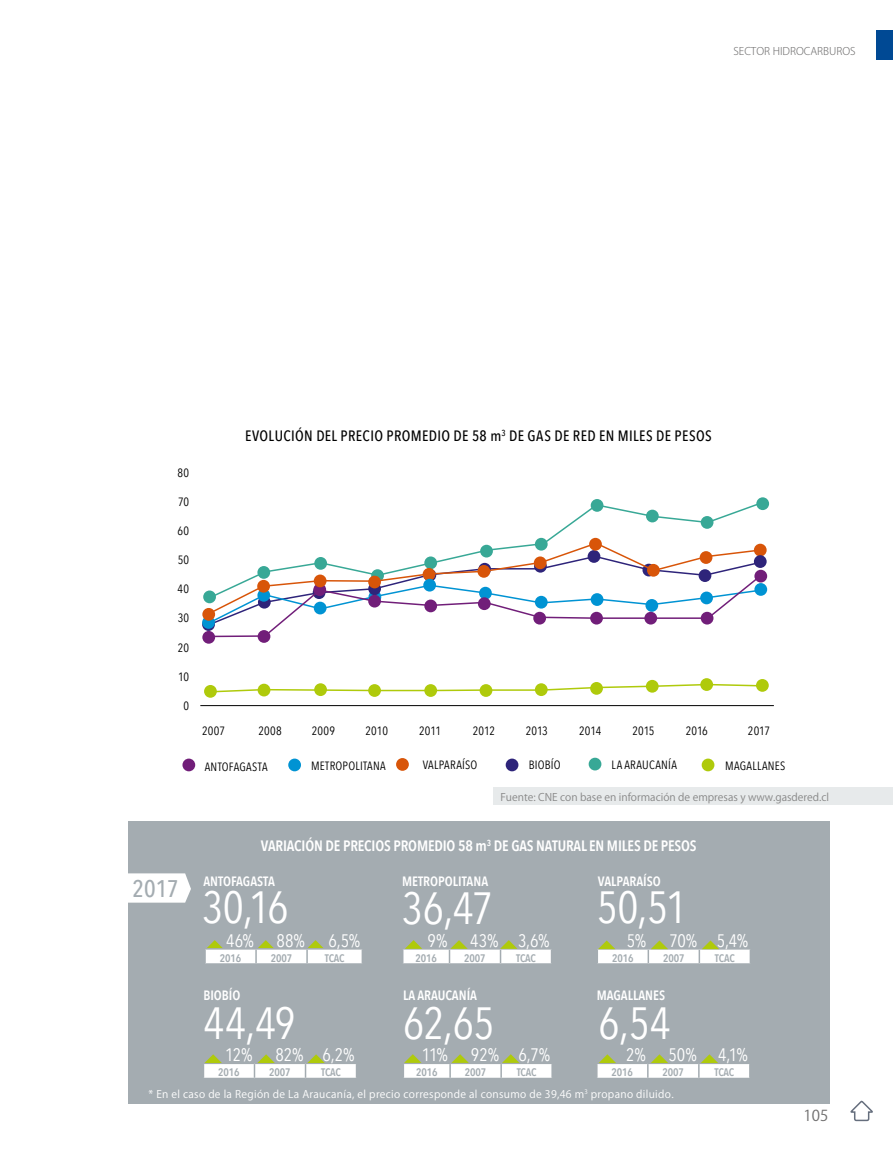
<style>
.page{position:relative;width:893px;height:1149px;background:#fff}
.page>*{position:absolute;margin:0;border:0;box-sizing:border-box;transform-origin:0 0}
.t1{font:45px "Avenir Next Condensed";letter-spacing:-.01em;color:#fff}
.t2{font:500 24px "Avenir Next Condensed";color:#a4acb1}
.t3{font:18px "Avenir Next Condensed";letter-spacing:-.005em;color:#fff}
.t4{font:500 15px "Avenir Next Condensed";letter-spacing:.025em;color:#000}
.t5{font:600 15px "Avenir Next Condensed";letter-spacing:-.01em;color:#fff}
.t6{font:15px "Koz Go Pr 6 N";color:#706f6f}
.t7{font:600 13.5px "Avenir Next Condensed";color:#fff}
.t8{font:12px "Avenir Next Condensed";letter-spacing:.015em;color:#000}
.t9{font:600 10.95px "Avenir Next Condensed";letter-spacing:-.01em;color:#a4acb1}
.t10{font:10.5px "Koz Go Pro";letter-spacing:.03em;color:#fff}
.t11{font:10.5px "Koz Go Pr 6 N";color:#878787}
.t12{font:300 10.5px "Koz Go Pr 6 N";color:#706f6f}
</style>
<div class="page">
<div style="left:876px;top:30px;width:17px;height:30px;background:#004994"></div>
<svg style="left:850px;top:1100px;width:23px;height:21px"></svg>
<div style="left:493px;top:787px;width:400px;height:17px;background:#e7eaeb"></div>
<div style="left:702px;top:758px;width:12px;height:13px;background:#afca0b;border-radius:50%"></div>
<div style="left:506px;top:758px;width:12px;height:13px;background:#2e247a;border-radius:50%"></div>
<div style="left:288px;top:758px;width:13px;height:13px;background:#0093d3;border-radius:50%"></div>
<div style="left:589px;top:757px;width:12px;height:13px;background:#38a896;border-radius:50%"></div>
<div style="left:182px;top:758px;width:13px;height:13px;background:#711e79;border-radius:50%"></div>
<div style="left:396px;top:757px;width:13px;height:13px;background:#d85509;border-radius:50%"></div>
<hr style="left:200px;top:705px;width:574px;height:1px;background:#000">
<div style="left:204px;top:684px;width:13px;height:13px;background:#afca0b;border-radius:50%"></div>
<svg style="left:203px;top:590px;width:13px;height:13px"></svg>
<div style="left:424px;top:684px;width:13px;height:12px;background:#afca0b;border-radius:50%"></div>
<svg style="left:756px;top:497px;width:13px;height:13px"></svg>
<div style="left:314px;top:683px;width:13px;height:12px;background:#afca0b;border-radius:50%"></div>
<div style="left:258px;top:630px;width:12px;height:12px;background:#711e79;border-radius:50%"></div>
<div style="left:258px;top:683px;width:12px;height:13px;background:#afca0b;border-radius:50%"></div>
<div style="left:202px;top:630px;width:13px;height:13px;background:#711e79;border-radius:50%"></div>
<svg style="left:646px;top:679px;width:13px;height:13px"></svg>
<div style="left:368px;top:684px;width:13px;height:12px;background:#afca0b;border-radius:50%"></div>
<svg style="left:700px;top:678px;width:13px;height:12px"></svg>
<svg style="left:756px;top:678px;width:13px;height:13px"></svg>
<svg style="left:754px;top:543px;width:13px;height:13px"></svg>
<div style="left:754px;top:583px;width:13px;height:12px;background:#0093d3;border-radius:50%"></div>
<svg style="left:754px;top:555px;width:13px;height:12px"></svg>
<div style="left:535px;top:683px;width:13px;height:12px;background:#afca0b;border-radius:50%"></div>
<svg style="left:754px;top:569px;width:13px;height:13px"></svg>
<div style="left:480px;top:684px;width:12px;height:12px;background:#afca0b;border-radius:50%"></div>
<div style="left:202px;top:616px;width:13px;height:12px;background:#0093d3;border-radius:50%"></div>
<svg style="left:202px;top:607px;width:13px;height:13px"></svg>
<svg style="left:209px;top:682px;width:555px;height:11px"></svg>
<svg style="left:206px;top:615px;width:508px;height:22px"></svg>
<svg style="left:206px;top:590px;width:527px;height:25px"></svg>
<svg style="left:208px;top:500px;width:557px;height:99px"></svg>
<div style="left:128px;top:820px;width:701px;height:283px;background:#a4acb1"></div>
<svg style="left:404px;top:1054px;width:148px;height:24px"></svg>
<svg style="left:403px;top:940px;width:149px;height:23px"></svg>
<svg style="left:205px;top:940px;width:157px;height:23px"></svg>
<svg style="left:204px;top:1054px;width:152px;height:24px"></svg>
<svg style="left:597px;top:1054px;width:153px;height:24px"></svg>
<svg style="left:597px;top:940px;width:153px;height:23px"></svg>
<svg style="left:128px;top:873px;width:63px;height:29px;background:#f9fafa"></svg>
<p class="t12" style="left:733px;top:45px;width:124px">SECTOR HIDROCARBUROS</p>
<p class="t8" style="left:178px;top:462px;width:13px">80</p>
<p class="t8" style="left:178px;top:491px;width:13px">70</p>
<p class="t8" style="left:178px;top:520px;width:13px">60</p>
<p class="t8" style="left:178px;top:549px;width:13px">50</p>
<p class="t8" style="left:178px;top:578px;width:13px">40</p>
<p class="t8" style="left:178px;top:607px;width:13px">30</p>
<p class="t8" style="left:178px;top:637px;width:13px">20</p>
<p class="t8" style="left:178px;top:666px;width:13px">10</p>
<p class="t8" style="left:184px;top:695px;width:7px">0</p>
<h2 class="t2" style="left:133px;top:874px;width:48px">2017</h2>
<p class="t4" style="left:245px;top:426px;width:468px">EVOLUCIÓN DEL PRECIO PROMEDIO DE 58 m<sup>3</sup> DE GAS DE RED EN MILES DE PESOS</p>
<p class="t8" style="left:202px;top:720px;width:24px">2007</p>
<p class="t8" style="left:259px;top:720px;width:25px">2008</p>
<p class="t8" style="left:312px;top:720px;width:25px">2009</p>
<p class="t8" style="left:366px;top:720px;width:24px">2010</p>
<p class="t8" style="left:419px;top:720px;width:24px">2011</p>
<p class="t8" style="left:473px;top:720px;width:24px">2012</p>
<p class="t8" style="left:526px;top:720px;width:24px">2013</p>
<p class="t8" style="left:579px;top:720px;width:24px">2014</p>
<p class="t8" style="left:632px;top:720px;width:24px">2015</p>
<p class="t8" style="left:686px;top:720px;width:24px">2016</p>
<p class="t8" style="left:748px;top:720px;width:24px">2017</p>
<p class="t8" style="left:205px;top:756px;width:64px">ANTOFAGASTA</p>
<p class="t8" style="left:311px;top:755px;width:76px">METROPOLITANA</p>
<p class="t8" style="left:423px;top:754px;width:56px">VALPARAÍSO</p>
<p class="t8" style="left:529px;top:754px;width:33px">BIOBÍO</p>
<p class="t8" style="left:612px;top:754px;width:67px">LA ARAUCANÍA</p>
<p class="t8" style="left:725px;top:755px;width:62px">MAGALLANES</p>
<p class="t11" style="left:500px;top:790px;width:330px">Fuente: CNE con base en información de empresas y www.gasdered.cl</p>
<p class="t5" style="left:261px;top:832px;width:437px">VARIACIÓN DE PRECIOS PROMEDIO 58 m<sup>3</sup> DE GAS NATURAL EN MILES DE PESOS</p>
<p class="t7" style="left:203px;top:869px;width:73px">ANTOFAGASTA</p>
<h1 class="t1" style="left:202px;top:868px;width:88px">30,16</h1>
<p class="t7" style="left:402px;top:869px;width:87px">METROPOLITANA</p>
<h1 class="t1" style="left:402px;top:869px;width:93px">36,47</h1>
<p class="t7" style="left:598px;top:869px;width:65px">VALPARAÍSO</p>
<h1 class="t1" style="left:597px;top:868px;width:92px">50,51</h1>
<h3 class="t3" style="left:226px;top:924px;width:29px">46%</h3>
<h3 class="t3" style="left:277px;top:924px;width:30px">88%</h3>
<h3 class="t3" style="left:328px;top:924px;width:33px">6,5%</h3>
<p class="t9" style="left:220px;top:948px;width:23px">2016</p>
<p class="t9" style="left:271px;top:948px;width:23px">2007</p>
<p class="t9" style="left:325px;top:948px;width:21px">TCAC</p>
<h3 class="t3" style="left:427px;top:924px;width:21px">9%</h3>
<h3 class="t3" style="left:470px;top:924px;width:81px">43% 3,6%</h3>
<p class="t9" style="left:415px;top:948px;width:23px">2016</p>
<p class="t9" style="left:464px;top:948px;width:23px">2007</p>
<p class="t9" style="left:516px;top:948px;width:21px">TCAC</p>
<h3 class="t3" style="left:627px;top:924px;width:21px">5%</h3>
<h3 class="t3" style="left:669px;top:924px;width:80px">70% 5,4%</h3>
<p class="t9" style="left:612px;top:948px;width:23px">2016</p>
<p class="t9" style="left:663px;top:948px;width:23px">2007</p>
<p class="t9" style="left:715px;top:948px;width:21px">TCAC</p>
<p class="t7" style="left:203px;top:983px;width:39px">BIOBÍO</p>
<p class="t7" style="left:403px;top:983px;width:76px">LA ARAUCANÍA</p>
<p class="t7" style="left:597px;top:983px;width:70px">MAGALLANES</p>
<h1 class="t1" style="left:203px;top:983px;width:94px">44,49</h1>
<h1 class="t1" style="left:403px;top:983px;width:93px">62,65</h1>
<h1 class="t1" style="left:599px;top:983px;width:74px">6,54</h1>
<h3 class="t3" style="left:225px;top:1039px;width:29px">12%</h3>
<h3 class="t3" style="left:275px;top:1039px;width:81px">82% 6,2%</h3>
<p class="t9" style="left:218px;top:1062px;width:23px">2016</p>
<p class="t9" style="left:269px;top:1062px;width:23px">2007</p>
<p class="t9" style="left:321px;top:1062px;width:21px">TCAC</p>
<h3 class="t3" style="left:422px;top:1039px;width:28px">11%</h3>
<h3 class="t3" style="left:471px;top:1039px;width:81px">92% 6,7%</h3>
<p class="t9" style="left:416px;top:1062px;width:23px">2016</p>
<p class="t9" style="left:465px;top:1062px;width:23px">2007</p>
<p class="t9" style="left:517px;top:1062px;width:21px">TCAC</p>
<h3 class="t3" style="left:626px;top:1039px;width:21px">2%</h3>
<h3 class="t3" style="left:668px;top:1039px;width:81px">50% 4,1%</h3>
<p class="t9" style="left:612px;top:1062px;width:23px">2016</p>
<p class="t9" style="left:663px;top:1062px;width:23px">2007</p>
<p class="t9" style="left:714px;top:1062px;width:21px">TCAC</p>
<p class="t10" style="left:148px;top:1086px;width:527px">* En el caso de la Región de La Araucanía, el precio corresponde al consumo de 39,46 m<sup>3</sup> propano diluido.</p>
<p class="t6" style="left:803px;top:1106px;width:26px">105</p>
</div>
